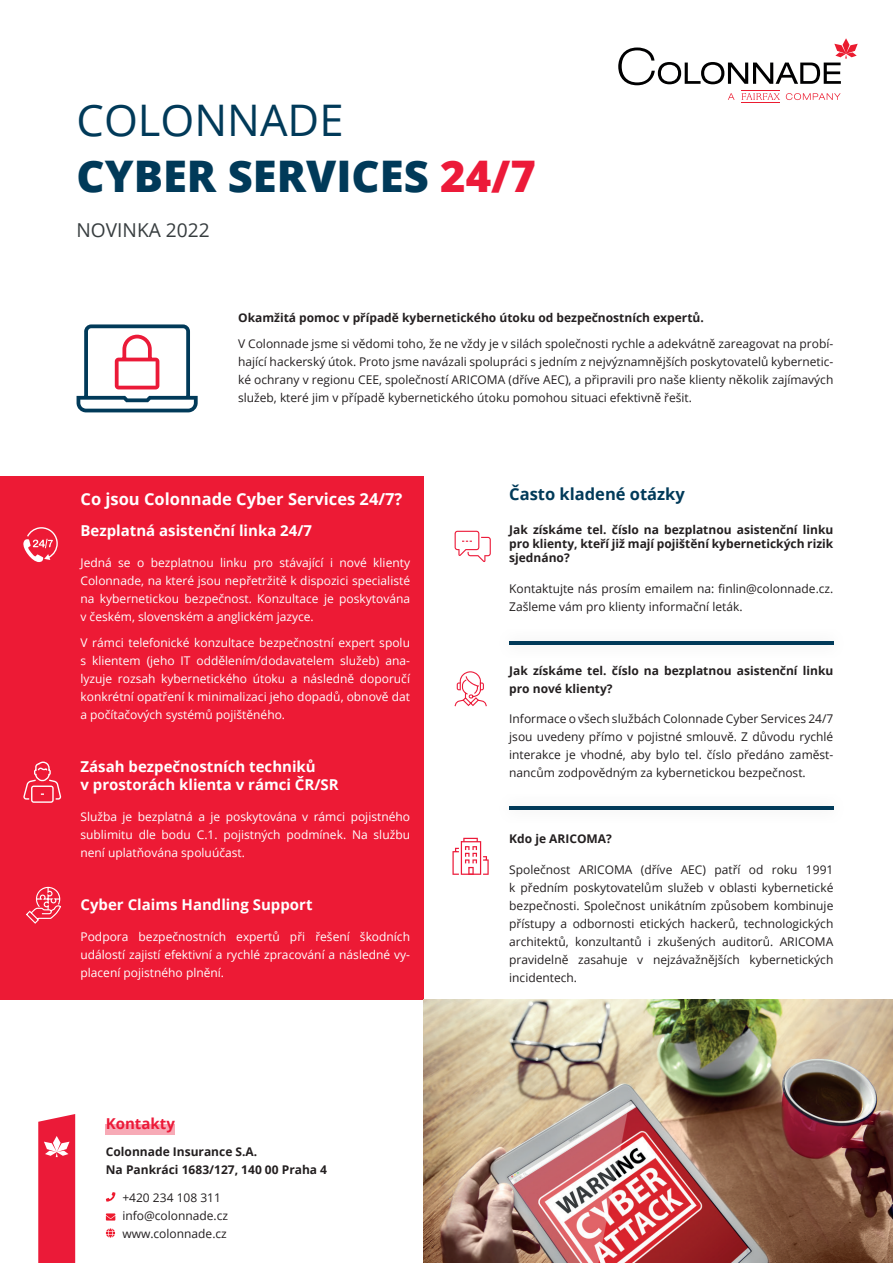
<style>
.page{position:relative;width:893px;height:1263px;background:#fff}
.page>*{position:absolute;margin:0;border:0;box-sizing:border-box;transform-origin:0 0}
.t1{font:800 43.5px/55.7px "Open Sans";color:#013a59}
.t2{font:19.2px "Open Sans";color:#373d3f}
.t3{font:700 16.5px "Open Sans";color:#fff}
.t4{font:700 16.5px "Open Sans";color:#013a59}
.t5{font:700 15px/18px "Open Sans";color:#fff}
.t6{font:700 15px "Open Sans";color:#ec1a39}
.t7{font:12px/18px "Open Sans";color:#231f20;text-align:justify}
.t8{font:12px/18px "Open Sans";color:#fff;text-align:justify}
.t9{font:700 12px/14.4px "Open Sans";color:#231f20}
.s1{font-weight:400}
.s2{color:#ec1a39}
</style>
<div class="page">
<svg style="left:728px;top:93px;width:6px;height:7px"></svg>
<svg style="left:786px;top:93px;width:55px;height:7px"></svg>
<svg style="left:741px;top:93px;width:39px;height:7px"></svg>
<hr style="left:741px;top:90px;width:39px;height:1px;background:#eb1c30">
<hr style="left:741px;top:102px;width:39px;height:1px;background:#eb1c30">
<svg style="left:618px;top:38px;width:240px;height:47px"></svg>
<svg style="left:452px;top:838px;width:37px;height:37px"></svg>
<svg style="left:454px;top:671px;width:33px;height:35px"></svg>
<svg style="left:455px;top:531px;width:36px;height:31px"></svg>
<svg style="left:77px;top:324px;width:121px;height:88px"></svg>
<div style="left:0;top:476px;width:424px;height:523px;background:#ed1a35"></div>
<img style="left:509px;top:641px;width:325px;height:4px">
<hr style="left:509px;top:642px;width:324px;height:3px;background:#013a59">
<img style="left:509px;top:806px;width:325px;height:4px">
<hr style="left:509px;top:807px;width:324px;height:3px;background:#013a59">
<img style="left:424px;top:999px;width:469px;height:264px">
<svg style="left:23px;top:761px;width:38px;height:42px"></svg>
<svg style="left:26px;top:887px;width:35px;height:37px"></svg>
<svg style="left:38px;top:1114px;width:37px;height:149px;background:#ec2c47"></svg>
<div style="left:106px;top:1124px;width:69px;height:10px;background:#f7aab6"></div>
<svg style="left:106px;top:1192px;width:9px;height:9px"></svg>
<svg style="left:106px;top:1213px;width:9px;height:7px"></svg>
<svg style="left:106px;top:1228px;width:9px;height:9px"></svg>
<svg style="left:23px;top:527px;width:35px;height:35px"></svg>
<h1 class="t1" style="left:77px;top:90px;width:461px"><span class="s1">COLONNADE<br></span>CYBER SERVICES <span class="s2">24/7</span></h1>
<h2 class="t2" style="left:77px;top:217px;width:135px">NOVINKA 2022</h2>
<p class="t9" style="left:238px;top:310px;width:467px">Okamžitá pomoc v případě kybernetického útoku od bezpečnostních expertů.</p>
<p class="t7" style="left:238px;top:334px;width:597px">V Colonnade jsme si vědomi toho, že ne vždy je v silách společnosti rychle a adekvátně zareagovat na probí&shy;hající hackerský útok. Proto jsme navázali spolupráci s jedním z nejvýznamnějších poskytovatelů kybernetic&shy;ké ochrany v regionu CEE, společností ARICOMA (dříve AEC), a připravili pro naše klienty několik zajímavých služeb, které jim v případě kybernetického útoku pomohou situaci efektivně řešit.</p>
<h3 class="t3" style="left:80px;top:488px;width:323px">Co jsou Colonnade Cyber Services 24/7?</h3>
<p class="t5" style="left:80px;top:521px;width:233px">Bezplatná asistenční linka 24/7</p>
<p class="t8" style="left:80px;top:553px;width:331px">Jedná se o bezplatnou linku pro stávající i nové klienty Colonnade, na které jsou nepřetržitě k dispozici specialisté na kybernetickou bezpečnost. Konzultace je poskytována v českém, slovenském a anglickém jazyce.</p>
<p class="t8" style="left:80px;top:634px;width:331px">V rámci telefonické konzultace bezpečnostní expert spolu s klientem (jeho IT oddělením/dodavatelem služeb) ana&shy;lyzuje rozsah kybernetického útoku a následně doporučí konkrétní opatření k minimalizaci jeho dopadů, obnově dat a počítačových systémů pojištěného.</p>
<p class="t5" style="left:80px;top:757px;width:260px">Zásah bezpečnostních techniků<br>v prostorách klienta v rámci ČR/SR</p>
<p class="t8" style="left:80px;top:807px;width:331px">Služba je bezplatná a je poskytována v rámci pojistného sublimitu dle bodu C.1. pojistných podmínek. Na službu není uplatňována spoluúčast.</p>
<p class="t5" style="left:80px;top:895px;width:233px">Cyber Claims Handling Support</p>
<p class="t8" style="left:80px;top:927px;width:331px">Podpora bezpečnostních expertů při řešení škodních událostí zajistí efektivní a rychlé zpracování a následné vy&shy;placení pojistného plnění.</p>
<p class="t6" style="left:106px;top:1113px;width:71px">Kontakty</p>
<p class="t9" style="left:106px;top:1142px;width:223px;line-height:18px">Colonnade Insurance S.A.<br>Na Pankráci 1683/127, 140 00 Praha 4</p>
<p class="t7" style="left:122px;top:1188px;width:107px;text-align:left">+420 234 108 311 info@colonnade.cz www.colonnade.cz</p>
<h3 class="t4" style="left:509px;top:482px;width:177px">Často kladené otázky</h3>
<p class="t9" style="left:509px;top:522px;width:326px;text-align:justify">Jak získáme tel. číslo na bezplatnou asistenční linku pro klienty, kteří již mají pojištění kybernetických rizik sjednáno?</p>
<p class="t7" style="left:509px;top:579px;width:326px">Kontaktujte nás prosím emailem na: finlin@colonnade.cz.<br>Zašleme vám pro klienty informační leták.</p>
<p class="t9" style="left:509px;top:661px;width:326px;line-height:18px">Jak získáme tel. číslo na bezplatnou asistenční linku pro nové klienty?</p>
<p class="t7" style="left:509px;top:710px;width:326px">Informace o všech službách Colonnade Cyber Services 24/7 jsou uvedeny přímo v pojistné smlouvě. Z důvodu rychlé interakce je vhodné, aby bylo tel. číslo předáno zaměst&shy;nancům zodpovědným za kybernetickou bezpečnost.</p>
<p class="t9" style="left:509px;top:831px;width:104px">Kdo je ARICOMA?</p>
<p class="t7" style="left:509px;top:860px;width:326px">Společnost ARICOMA (dříve AEC) patří od roku 1991 k předním poskytovatelům služeb v oblasti kybernetické bezpečnosti. Společnost unikátním způsobem kombinuje přístupy a odbornosti etických hackerů, technologických architektů, konzultantů i zkušených auditorů. ARICOMA pravidelně zasahuje v nejzávažnějších kybernetických incidentech.</p>
</div>
